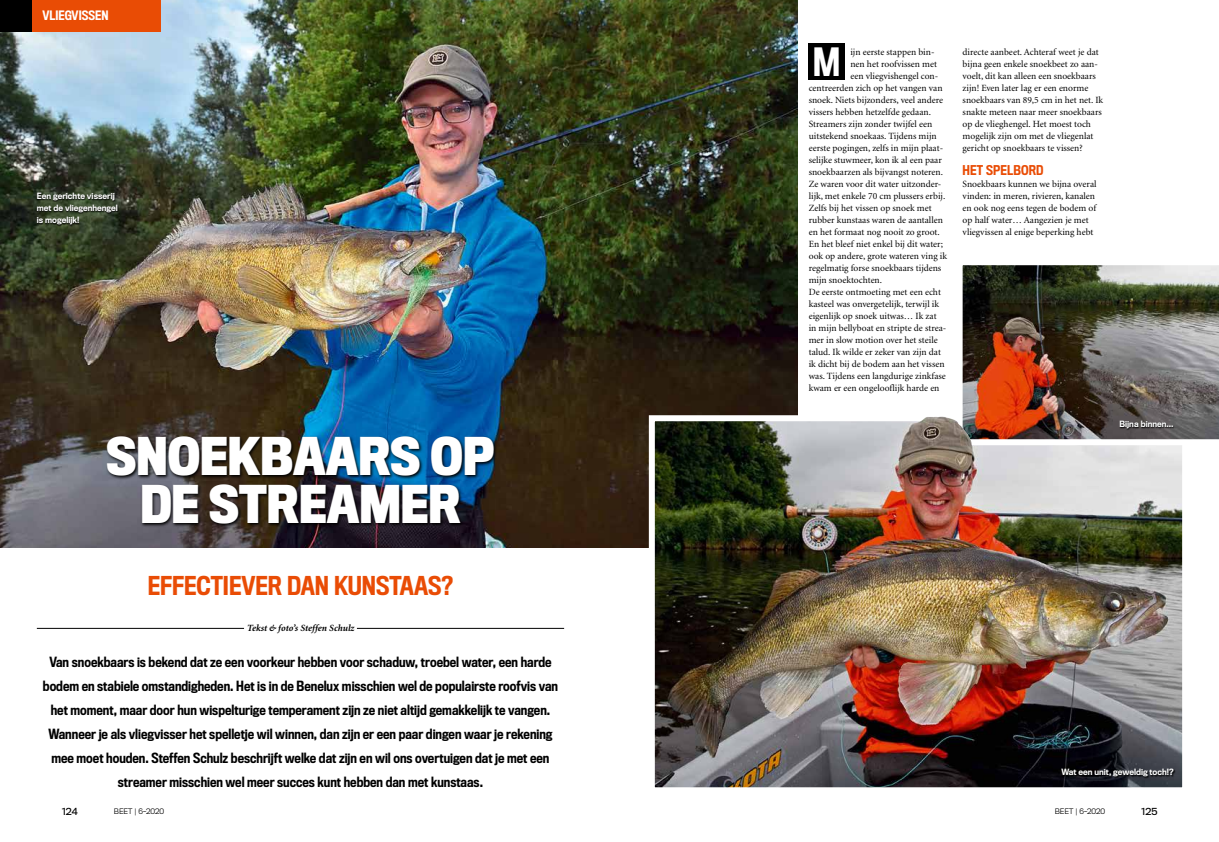
<style>
.page{position:relative;width:1219px;height:842px;background:#fff}
.page>*{position:absolute;margin:0;border:0;box-sizing:border-box;transform-origin:0 0}
.t1{font:700 48px/48px "Titling Gothic FB Cond";color:#fff;text-align:center}
.t2{font:500 36px "Titling Gothic FB Cond";color:#fff}
.t3{font:500 24px "Titling Gothic FB Cond";color:#e94c05}
.t4{font:500 13px/24px "Titling Gothic FB Cond";color:#000;text-align:center}
.t5{font:500 12.5px "Titling Gothic FB Cond";letter-spacing:.01em;color:#e94c05}
.t6{font:500 12px "Titling Gothic FB Cond";color:#fff}
.t7{font:9.5px/12px "Minion";color:#000}
.t8{font:italic 700 9.5px "Minion";color:#000}
.t9{font:9px "Titling Gothic FB Normal";color:#000}
.t10{font:500 8px/12px "Titling Gothic FB Narrow";color:#fff}
.t11{font:300 7px "Titling Gothic FB Normal";color:#000}
</style>
<div class="page">
<img style="left:0;top:0;width:797px;height:547px">
<div style="left:0;top:0;width:160px;height:31px;background:#e94c05"></div>
<div style="left:0;top:0;width:31px;height:31px;background:#000"></div>
<hr style="left:37px;top:628px;width:207px;height:1px;background:#000">
<hr style="left:357px;top:628px;width:207px;height:1px;background:#000">
<svg style="left:106px;top:435px;width:392px;height:93px"></svg>
<svg style="left:37px;top:192px;width:82px;height:35px"></svg>
<img style="left:646px;top:412px;width:537px;height:376px">
<img style="left:954px;top:265px;width:265px;height:183px">
<svg style="left:1061px;top:768px;width:114px;height:10px"></svg>
<svg style="left:1119px;top:420px;width:56px;height:11px"></svg>
<img style="left:899px;top:416px;width:76px;height:57px">
<div style="left:809px;top:43px;width:36px;height:36px;background:#000"></div>
<p class="t6" style="left:43px;top:9px;width:68px">VLIEGVISSEN</p>
<p class="t10" style="left:37px;top:190px;width:82px">Een gerichte visserij met de vliegenhengel is mogelijk!</p>
<h1 class="t1" style="left:107px;top:434px;width:389px">SNOEKBAARS OP<br>DE STREAMER</h1>
<h3 class="t3" style="left:148px;top:572px;width:307px">EFFECTIEVER DAN KUNSTAAS?</h3>
<p class="t8" style="left:247px;top:623px;width:109px">Tekst &amp; foto’s Steffen Schulz</p>
<p class="t4" style="left:43px;top:651px;width:517px">Van snoekbaars is bekend dat ze een voorkeur hebben voor schaduw, troebel water, een harde bodem en stabiele omstandigheden. Het is in de Benelux misschien wel de populairste roofvis van het moment, maar door hun wispelturige temperament zijn ze niet altijd gemakkelijk te vangen.<br>Wanneer je als vliegvisser het spelletje wil winnen, dan zijn er een paar dingen waar je rekening mee moet houden. Steffen Schulz beschrijft welke dat zijn en wil ons overtuigen dat je met een streamer misschien wel meer succes kunt hebben dan met kunstaas.</p>
<h2 class="t2" style="left:813px;top:41px;width:29px">M</h2>
<p class="t7" style="left:850px;top:46px;width:86px">ijn eerste stappen bin-</p>
<p class="t7" style="left:850px;top:58px;width:88px">nen het roofvissen met</p>
<p class="t7" style="left:850px;top:70px;width:89px">een vliegvishengel con-</p>
<p class="t7" style="left:809px;top:82px;width:135px">centreerden zich op het vangen van</p>
<p class="t7" style="left:809px;top:94px;width:136px">snoek. Niets bijzonders, veel andere</p>
<p class="t7" style="left:809px;top:106px;width:124px">vissers hebben hetzelfde gedaan.</p>
<p class="t7" style="left:809px;top:118px;width:125px">Streamers zijn zonder twijfel een</p>
<p class="t7" style="left:809px;top:130px;width:129px">uitstekend snoekaas. Tijdens mijn</p>
<p class="t7" style="left:809px;top:142px;width:136px">eerste pogingen, zelfs in mijn plaat-</p>
<p class="t7" style="left:809px;top:154px;width:135px">selijke stuwmeer, kon ik al een paar</p>
<p class="t7" style="left:809px;top:166px;width:136px">snoekbaarzen als bijvangst noteren.</p>
<p class="t7" style="left:809px;top:178px;width:134px">Ze waren voor dit water uitzonder-</p>
<p class="t7" style="left:809px;top:190px;width:138px">lijk, met enkele 70 cm plussers erbij.</p>
<p class="t7" style="left:809px;top:202px;width:124px">Zelfs bij het vissen op snoek met</p>
<p class="t7" style="left:809px;top:214px;width:136px">rubber kunstaas waren de aantallen</p>
<p class="t7" style="left:809px;top:226px;width:133px">en het formaat nog nooit zo groot.</p>
<p class="t7" style="left:809px;top:238px;width:136px">En het bleef niet enkel bij dit water;</p>
<p class="t7" style="left:809px;top:250px;width:140px">ook op andere, grote wateren ving ik</p>
<p class="t7" style="left:809px;top:262px;width:134px">regelmatig forse snoekbaars tijdens</p>
<p class="t7" style="left:809px;top:274px;width:75px">mijn snoektochten.</p>
<p class="t7" style="left:809px;top:286px;width:134px">De eerste ontmoeting met een echt</p>
<p class="t7" style="left:809px;top:298px;width:132px">kasteel was onvergetelijk, terwijl ik</p>
<p class="t7" style="left:809px;top:310px;width:129px">eigenlijk op snoek uitwas… Ik zat</p>
<p class="t7" style="left:809px;top:322px;width:139px">in mijn bellyboat en stripte de strea-</p>
<p class="t7" style="left:809px;top:334px;width:130px">mer in slow motion over het steile</p>
<p class="t7" style="left:809px;top:346px;width:134px">talud. Ik wilde er zeker van zijn dat</p>
<p class="t7" style="left:809px;top:358px;width:137px">ik dicht bij de bodem aan het vissen</p>
<p class="t7" style="left:809px;top:370px;width:139px">was. Tijdens een langdurige zinkfase</p>
<p class="t7" style="left:809px;top:382px;width:132px">kwam er een ongelooflijk harde en</p>
<p class="t7" style="left:963px;top:46px;width:142px">directe aanbeet. Achteraf weet je dat bijna geen enkele snoekbeet zo aan&shy;voelt, dit kan alleen een snoekbaars zijn! Even later lag er een enorme snoekbaars van 89,5 cm in het net. Ik snakte meteen naar meer snoekbaars op de vlieghengel. Het moest toch mogelijk zijn om met de vliegenlat gericht op snoekbaars te vissen?</p>
<h3 class="t5" style="left:963px;top:163px;width:82px">HET SPELBORD</h3>
<p class="t7" style="left:963px;top:178px;width:135px">Snoekbaars kunnen we bijna overal vinden: in meren, rivieren, kanalen en ook nog eens tegen de bodem of op half water… Aangezien je met vliegvissen al enige beperking hebt</p>
<p class="t10" style="left:1119px;top:418px;width:56px">Bijna binnen…</p>
<p class="t10" style="left:1061px;top:766px;width:114px">Wat een unit, geweldig toch!?</p>
<p class="t9" style="left:62px;top:806px;width:17px">124</p>
<p class="t11" style="left:114px;top:807px;width:52px">BEET | 6-2020</p>
<p class="t11" style="left:1055px;top:807px;width:52px">BEET | 6-2020</p>
<p class="t9" style="left:1141px;top:806px;width:18px">125</p>
</div>
